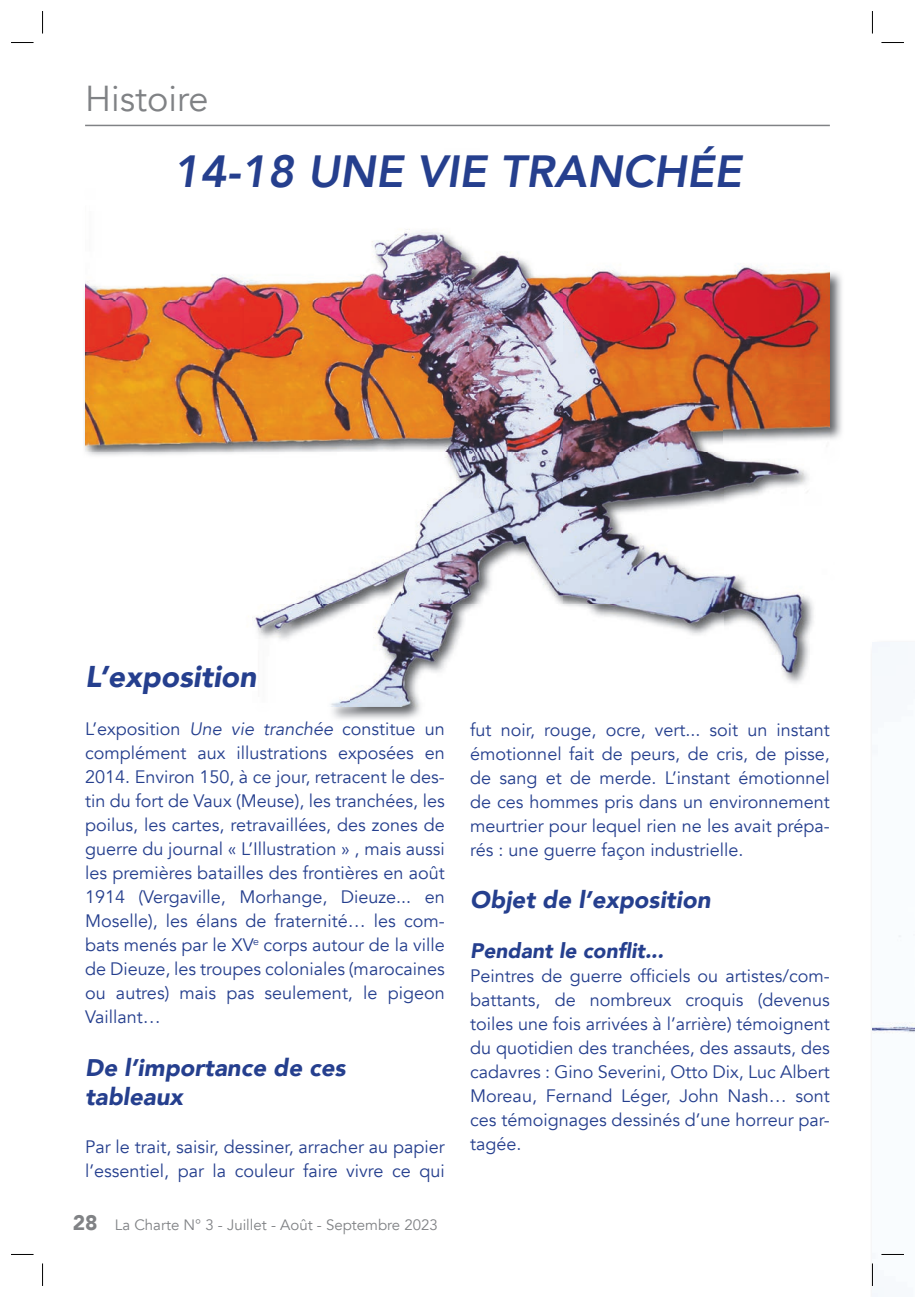
<style>
.page{position:relative;width:915px;height:1297px;background:#fff}
.page>*{position:absolute;margin:0;border:0;box-sizing:border-box;transform-origin:0 0}
.t1{font:italic 800 45px "Avenir";color:#253f8e}
.t2{font:36px "Avenir";color:#808285}
.t3{font:italic 900 30px "Avenir";color:#253f8e}
.t4{font:italic 900 24px/28.8px "Avenir";color:#253f8e}
.t5{font:italic 900 21px "Avenir";color:#253f8e}
.t6{font:900 21px "Avenir";color:#808285}
.t7{font:18px/24px "Avenir";color:#253f8e;text-align:justify}
.t8{font:15px "Avenir";color:#808285}
.s1{font-style:italic}
</style>
<div class="page">
<hr style="left:85px;top:125px;width:744px;height:1px;background:#808285">
<img style="left:84px;top:292px;width:1px;height:156px">
<img style="left:829px;top:271px;width:13px;height:169px">
<img style="left:331px;top:706px;width:90px;height:13px">
<img style="left:85px;top:229px;width:744px;height:477px">
<img style="left:872px;top:642px;width:42px;height:654px">
<hr style="left:881px;top:1253px;width:22px;height:2px;background:#fff">
<hr style="left:871px;top:1263px;width:2px;height:23px;background:#fff">
<svg style="left:11px;top:42px;width:23px;height:1px"></svg>
<svg style="left:881px;top:42px;width:22px;height:1px"></svg>
<svg style="left:11px;top:1254px;width:23px;height:1px"></svg>
<svg style="left:881px;top:1254px;width:22px;height:1px"></svg>
<svg style="left:42px;top:11px;width:1px;height:23px"></svg>
<svg style="left:42px;top:1263px;width:1px;height:23px"></svg>
<svg style="left:871px;top:11px;width:1px;height:22px"></svg>
<svg style="left:871px;top:1263px;width:1px;height:23px"></svg>
<h2 class="t2" style="left:85px;top:77px;width:125px">Histoire</h2>
<h1 class="t1" style="left:173px;top:145px;width:570px">14-18 UNE VIE TRANCHÉE</h1>
<h3 class="t3" style="left:85px;top:652px;width:173px">L’exposition</h3>
<p class="t7" style="left:85px;top:717px;width:361px">L’exposition <span class="s1">Une vie tranchée</span> constitue un complément aux illustrations exposées en 2014. Environ 150, à ce jour, retracent le des&shy;tin du fort de Vaux (Meuse), les tranchées, les poilus, les cartes, retravaillées, des zones de guerre du journal « L’Illustration » , mais aussi les premières batailles des frontières en août 1914 (Vergaville, Morhange, Dieuze... en Moselle), les élans de fraternité… les com&shy;bats menés par le XV<sup>e</sup> corps autour de la ville de Dieuze, les troupes coloniales (marocaines ou autres) mais pas seulement, le pigeon Vaillant…</p>
<h3 class="t4" style="left:85px;top:1053px;width:262px">De l’importance de ces tableaux</h3>
<p class="t7" style="left:85px;top:1135px;width:361px">Par le trait, saisir, dessiner, arracher au papier l’essentiel, par la couleur faire vivre ce qui</p>
<p class="t6" style="left:73px;top:1205px;width:26px">28</p>
<p class="t8" style="left:115px;top:1216px;width:324px">La Charte N° 3 - Juillet - Août - Septembre 2023</p>
<p class="t7" style="left:470px;top:718px;width:361px">fut noir, rouge, ocre, vert... soit un instant émotionnel fait de peurs, de cris, de pisse, de sang et de merde. L’instant émotionnel de ces hommes pris dans un environnement meurtrier pour lequel rien ne les avait prépa&shy;rés : une guerre façon industrielle.</p>
<h3 class="t4" style="left:470px;top:885px;width:241px">Objet de l’exposition</h3>
<p class="t5" style="left:470px;top:933px;width:195px">Pendant le conflit...</p>
<p class="t7" style="left:470px;top:964px;width:361px">Peintres de guerre officiels ou artistes/com&shy;battants, de nombreux croquis (devenus toiles une fois arrivées à l’arrière) témoignent du quotidien des tranchées, des assauts, des cadavres : Gino Severini, Otto Dix, Luc Albert Moreau, Fernand Léger, John Nash… sont ces témoignages dessinés d’une horreur par&shy;tagée.</p>
</div>
